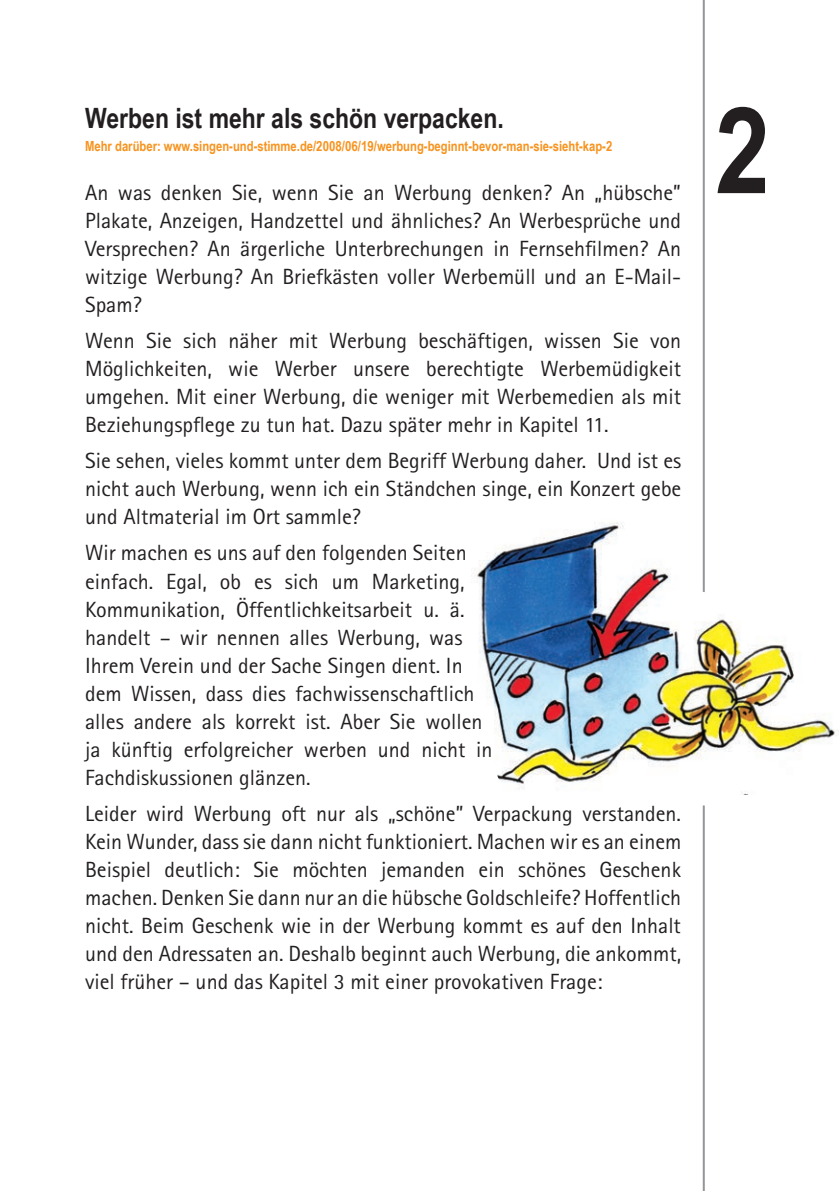
<style>
.page{position:relative;width:840px;height:1191px;background:#fff}
.page>*{position:absolute;margin:0;border:0;box-sizing:border-box;transform-origin:0 0}
.t1{font:700 120px "Arial Narrow";color:#231f20}
.t2{font:700 28px "Arial Narrow";color:#231f20}
.t3{font:22px/28px "Agfa Rotis Sans Serif";color:#231f20;text-align:justify}
.t4{font:700 14px "Arial Narrow";color:#f7931d}
</style>
<div class="page">
<hr style="left:702px;top:1px;width:2px;height:1190px;background:#939598">
<img style="left:472px;top:517px;width:366px;height:278px">
<p class="t2" style="left:85px;top:102px;width:420px">Werben ist mehr als schön verpacken.</p>
<p class="t4" style="left:85px;top:137px;width:528px">Mehr darüber: www.singen-und-stimme.de/2008/06/19/werbung-beginnt-bevor-man-sie-sieht-kap-2</p>
<p class="t3" style="left:85px;top:179px;width:597px">An was denken Sie, wenn Sie an Werbung denken? An „hübsche” Plakate, Anzeigen, Handzettel und ähnliches? An Werbesprüche und Versprechen? An ärgerliche Unterbrechungen in Fernsehfilmen? An witzige Werbung? An Briefkästen voller Werbemüll und an E-Mail-Spam?</p>
<p class="t3" style="left:85px;top:327px;width:597px">Wenn Sie sich näher mit Werbung beschäftigen, wissen Sie von Möglichkeiten, wie Werber unsere berechtigte Werbemüdigkeit umgehen. Mit einer Werbung, die weniger mit Werbemedien als mit Beziehungspflege zu tun hat. Dazu später mehr in Kapitel 11.</p>
<p class="t3" style="left:85px;top:447px;width:597px">Sie sehen, vieles kommt unter dem Begriff Werbung daher. Und ist es nicht auch Werbung, wenn ich ein Ständchen singe, ein Konzert gebe und Altmaterial im Ort sammle?</p>
<p class="t3" style="left:85px;top:539px;width:408px;text-align:left">Wir machen es uns auf den folgenden Seiten einfach. Egal, ob es sich um Marketing, Kommunikation, Öffentlichkeitsarbeit u. ä. handelt – wir nennen alles Werbung, was Ihrem Verein und der Sache Singen dient. In dem Wissen, dass dies fachwissenschaftlich alles andere als korrekt ist. Aber Sie wollen ja künftig erfolgreicher werben und nicht in Fachdiskussionen glänzen.</p>
<p class="t3" style="left:85px;top:799px;width:597px">Leider wird Werbung oft nur als „schöne” Verpackung verstanden.<br>Kein Wunder, dass sie dann nicht funktioniert. Machen wir es an einem Beispiel deutlich: Sie möchten jemanden ein schönes Geschenk machen. Denken Sie dann nur an die hübsche Goldschleife? Hoffentlich nicht. Beim Geschenk wie in der Werbung kommt es auf den Inhalt und den Adressaten an. Deshalb beginnt auch Werbung, die ankommt, viel früher – und das Kapitel 3 mit einer provokativen Frage:</p>
<h1 class="t1" style="left:714px;top:81px;width:56px">2</h1>
</div>
